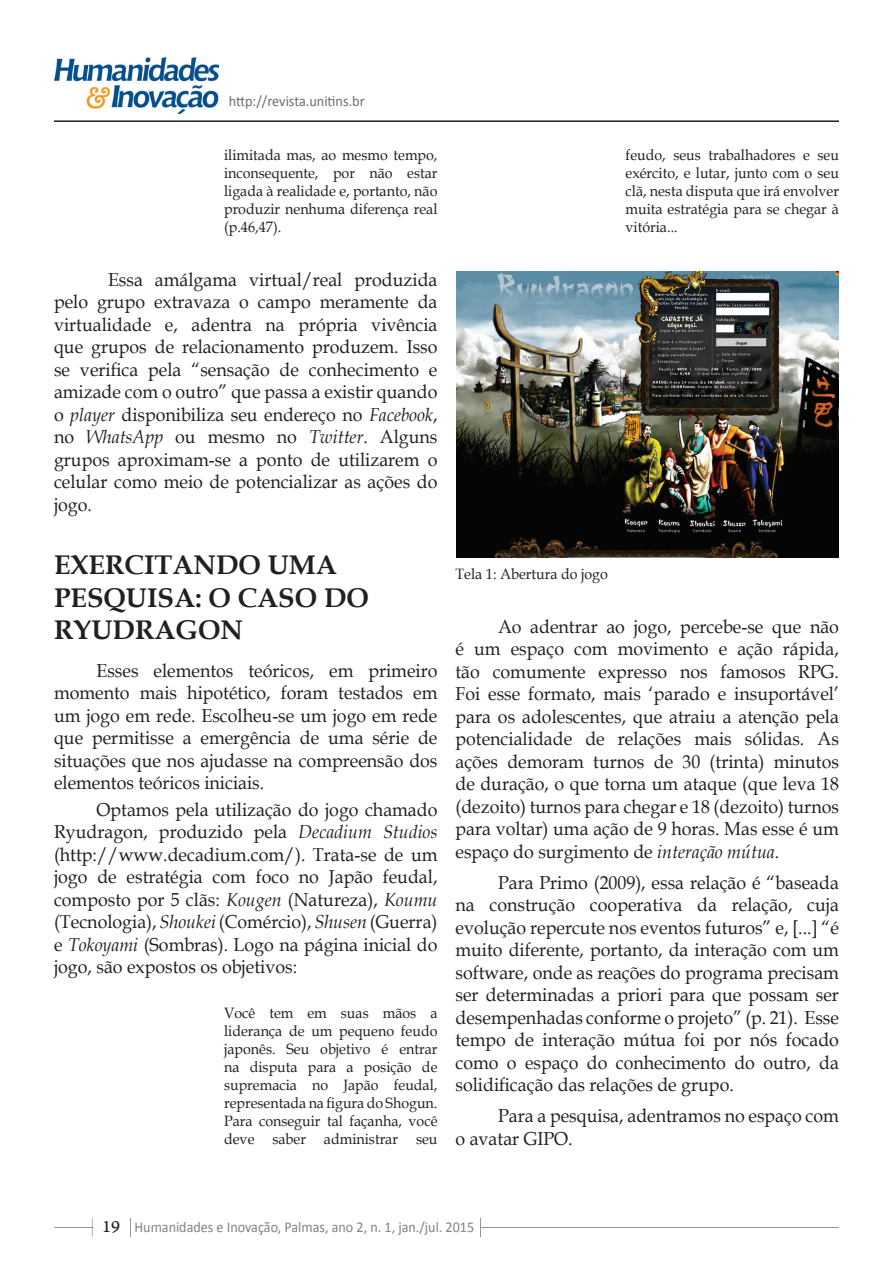
<style>
.page{position:relative;width:893px;height:1263px;background:#fff}
.page>*{position:absolute;margin:0;border:0;box-sizing:border-box;transform-origin:0 0}
.t1{font:700 27px/32.4px "Book Antiqua";color:#231f20}
.t2{font:18.75px/22.5px "Book Antiqua";color:#231f20;text-align:justify;scale:.95 1}
.t3{font:15px/18px "Book Antiqua";color:#231f20;text-align:justify;scale:.95 1}
.t4{font:15px "Calibri";color:#808285;scale:.94 1}
.t5{font:15px "Calibri";color:#6c6d70;scale:.95 1}
.s1{font-style:italic}
.s2{font-family:"Arno Pro Caption";font-size:18px;color:#231f20}
</style>
<div class="page">
<img style="left:54px;top:57px;width:164px;height:56px">
<hr style="left:54px;top:120px;width:785px;height:2px;background:#231f20">
<svg style="left:130px;top:1218px;width:1px;height:18px"></svg>
<svg style="left:480px;top:1218px;width:1px;height:18px"></svg>
<hr style="left:480px;top:1227px;width:359px;height:1px;background:#939598">
<hr style="left:54px;top:1227px;width:38px;height:1px;background:#939598">
<svg style="left:92px;top:1218px;width:1px;height:18px"></svg>
<img style="left:456px;top:271px;width:382px;height:286px">
<p class="t5" style="left:229px;top:91px;width:145px">http://revista.unitins.br</p>
<p class="t3" style="left:224px;top:145px;width:226px">ilimitada mas, ao mesmo tempo, inconsequente, por não estar ligada à realidade e, portanto, não produzir nenhuma diferença real (p.46,47).</p>
<p class="t2" style="left:54px;top:267px;width:405px;text-indent:54px">Essa amálgama virtual/real produzida pelo grupo extravaza o campo meramente da virtualidade e, adentra na própria vivência que grupos de relacionamento produzem. Isso se verifica pela “sensação de conhecimento e amizade com o outro” que passa a existir quando o <span class="s1">player</span> disponibiliza seu endereço no <span class="s1">Facebook</span>, no <span class="s1">WhatsApp</span> ou mesmo no <span class="s1">Twitter</span>. Alguns grupos aproximam-se a ponto de utilizarem o celular como meio de potencializar as ações do jogo.</p>
<h1 class="t1" style="left:54px;top:549px;width:316px">EXERCITANDO UMA<br>PESQUISA: O CASO DO<br>RYUDRAGON</h1>
<p class="t2" style="left:54px;top:658px;width:405px;text-indent:43px">Esses elementos teóricos, em primeiro momento mais hipotético, foram testados em um jogo em rede. Escolheu-se um jogo em rede que permitisse a emergência de uma série de situações que nos ajudasse na compreensão dos elementos teóricos iniciais.</p>
<p class="t2" style="left:54px;top:798px;width:405px;text-indent:43px">Optamos pela utilização do jogo chamado Ryudragon, produzido pela <span class="s1">Decadium Studios </span>(http://www.decadium.com/). Trata-se de um jogo de estratégia com foco no Japão feudal, composto por 5 clãs: <span class="s1">Kougen</span> (Natureza), <span class="s1">Koumu </span>(Tecnologia), <span class="s1">Shoukei</span> (Comércio), <span class="s1">Shusen</span> (Guerra) e <span class="s1">Tokoyami</span> (Sombras). Logo na página inicial do jogo, são expostos os objetivos:</p>
<p class="t3" style="left:224px;top:1004px;width:226px">Você tem em suas mãos a liderança de um pequeno feudo japonês. Seu objetivo é entrar na disputa para a posição de supremacia no Japão feudal, representada na figura do Shogun.<br>Para conseguir tal façanha, você deve saber administrar seu</p>
<p class="t3" style="left:626px;top:145px;width:226px">feudo, seus trabalhadores e seu exército, e lutar, junto com o seu clã, nesta disputa que irá envolver muita estratégia para se chegar à vitória...</p>
<p class="t3" style="left:455px;top:565px;width:162px">Tela 1: Abertura do jogo</p>
<p class="t2" style="left:455px;top:615px;width:405px;text-indent:43px">Ao adentrar ao jogo, percebe-se que não é um espaço com movimento e ação rápida, tão comumente expresso nos famosos RPG.<br>Foi esse formato, mais ‘parado e insuportável’ para os adolescentes, que atraiu a atenção pela potencialidade de relações mais sólidas. As ações demoram turnos de 30 (trinta) minutos de duração, o que torna um ataque (que leva 18 (dezoito) turnos para chegar e 18 (dezoito) turnos para voltar) uma ação de 9 horas. Mas esse é um espaço do surgimento de <span class="s1">interação mútua</span>.</p>
<p class="t2" style="left:455px;top:871px;width:405px;text-indent:43px">Para Primo (2009), essa relação é “baseada na construção cooperativa da relação, cuja evolução repercute nos eventos futuros” e, [...] “é muito diferente, portanto, da interação com um software, onde as reações do programa precisam ser determinadas a priori para que possam ser desempenhadas conforme o projeto” (p. 21). Esse tempo de interação mútua foi por nós focado como o espaço do conhecimento do outro, da solidificação das relações de grupo.</p>
<p class="t2" style="left:455px;top:1104px;width:405px;text-indent:43px">Para a pesquisa, adentramos no espaço com o avatar GIPO.</p>
<p class="t4" style="left:102px;top:1217px;width:397px"><span class="s2">19</span> Humanidades e Inovação, Palmas, ano 2, n. 1, jan./jul. 2015</p>
</div>
